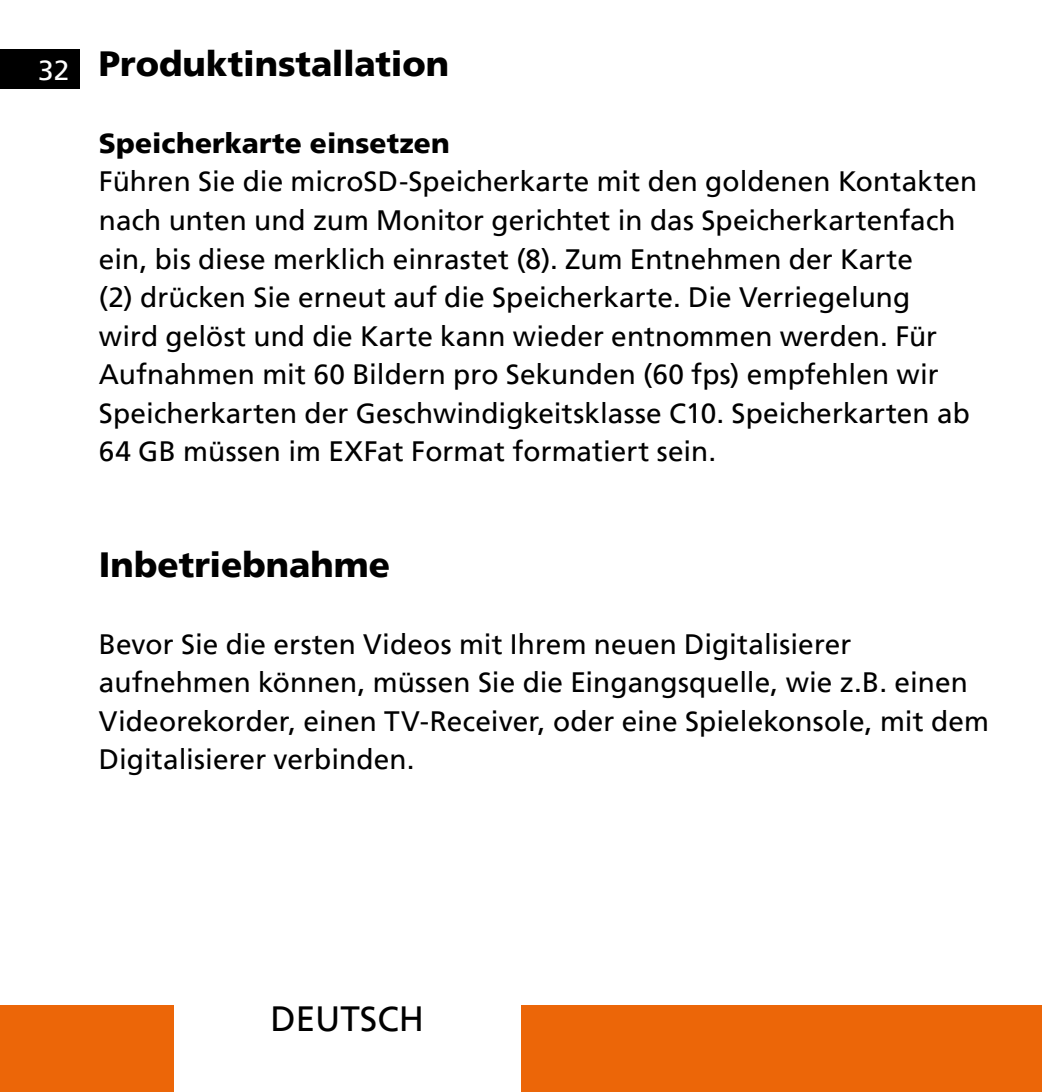
<style>
.page{position:relative;width:1042px;height:1092px;background:#fff}
.page>*{position:absolute;margin:0;border:0;box-sizing:border-box;transform-origin:0 0}
.t1{font:900 35px "Frutiger LT";color:#000}
.t2{font:35px "Frutiger LT";color:#000}
.t3{font:28px/38.5px "Frutiger LT";letter-spacing:.005em;color:#000}
.t4{font:900 28px "Frutiger LT";letter-spacing:.005em;color:#000}
</style>
<div class="page">
<div style="left:0;top:1005px;width:174px;height:86px;background:#ec6608"></div>
<div style="left:521px;top:1005px;width:521px;height:86px;background:#ec6608"></div>
<div style="left:0;top:50px;width:79px;height:39px;background:#000"></div>
<p class="t1" style="left:38px;top:42px;width:412px"><sub>32</sub> Produktinstallation</p>
<p class="t4" style="left:99px;top:126px;width:352px">Speicherkarte einsetzen</p>
<p class="t3" style="left:99px;top:163px;width:880px">Führen Sie die microSD-Speicherkarte mit den goldenen Kontakten nach unten und zum Monitor gerichtet in das Speicherkartenfach ein, bis diese merklich einrastet (8). Zum Entnehmen der Karte<br>(2) drücken Sie erneut auf die Speicherkarte. Die Verriegelung<br>wird gelöst und die Karte kann wieder entnommen werden. Für Aufnahmen mit 60 Bildern pro Sekunden (60 fps) empfehlen wir Speicherkarten der Geschwindigkeitsklasse C10. Speicherkarten ab 64 GB müssen im EXFat Format formatiert sein.</p>
<p class="t1" style="left:99px;top:543px;width:293px">Inbetriebnahme</p>
<p class="t3" style="left:99px;top:625px;width:891px">Bevor Sie die ersten Videos mit Ihrem neuen Digitalisierer aufnehmen können, müssen Sie die Eingangsquelle, wie z.B. einen Videorekorder, einen TV-Receiver, oder eine Spielekonsole, mit dem Digitalisierer verbinden.</p>
<p class="t2" style="left:270px;top:998px;width:155px">DEUTSCH</p>
</div>
